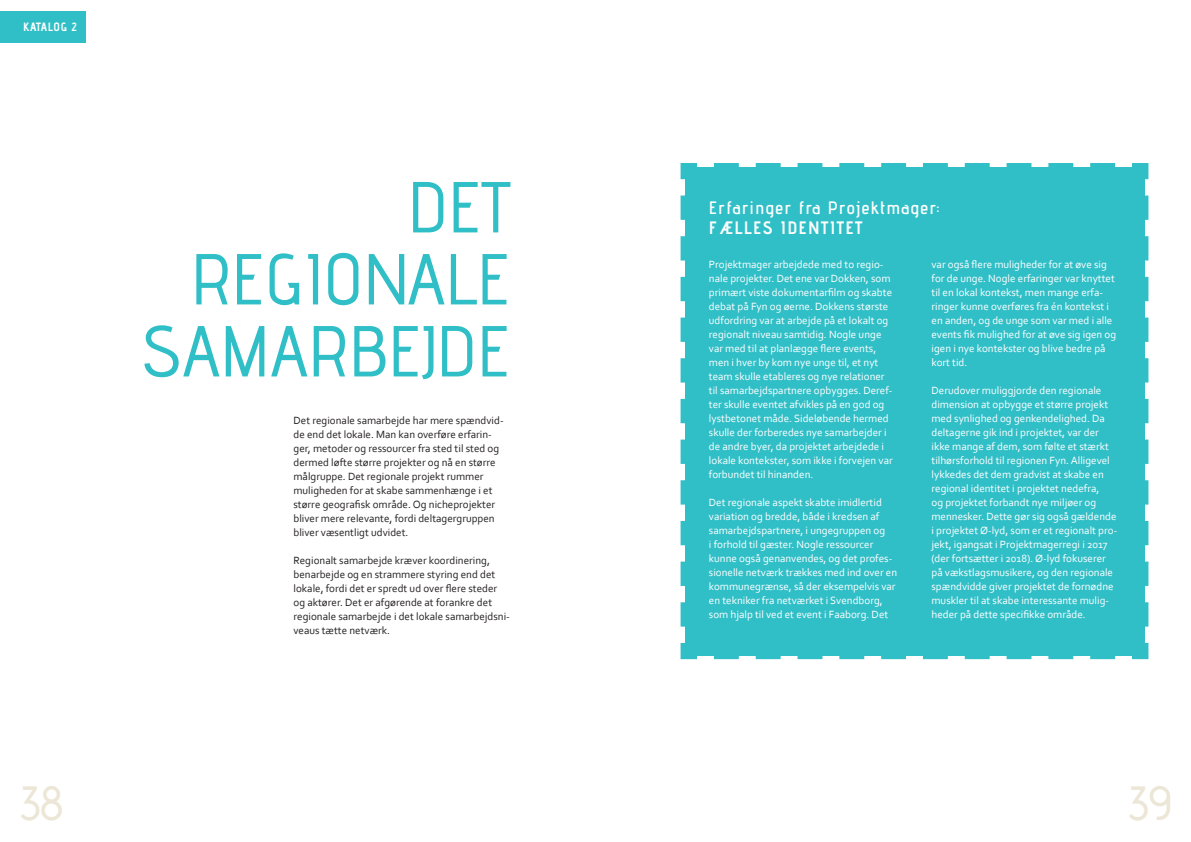
<style>
.page{position:relative;width:1191px;height:842px;background:#fff}
.page>*{position:absolute;margin:0;border:0;box-sizing:border-box;transform-origin:0 0}
.t1{font:500 72px/72px "Advent Pro";color:#31bfc7;text-align:right}
.t2{font:500 48px "Advent Pro";color:#ece6d6}
.t3{font:600 18px "Advent Pro";letter-spacing:.075em;color:#fff}
.t4{font:700 18px "Advent Pro";letter-spacing:.075em;color:#fff}
.t5{font:700 12px "Advent Pro";letter-spacing:.05em;color:#fff}
.t6{font:11px/14px "Corbel";color:#fff}
.t7{font:11px/14px "Corbel";color:#231f20}
</style>
<div class="page">
<div style="left:680px;top:163px;width:469px;height:497px;background:#31bfc7"></div>
<div style="left:0;top:11px;width:85px;height:32px;background:#31bfc7"></div>
<p class="t5" style="left:23px;top:20px;width:55px">KATALOG 2</p>
<h1 class="t1" style="left:142px;top:170px;width:370px">DET<br>REGIONALE<br>SAMARBEJDE</h1>
<p class="t7" style="left:293px;top:413px;width:212px">Det regionale samarbejde har mere spændvid&shy;de end det lokale. Man kan overføre erfarin&shy;ger, metoder og ressourcer fra sted til sted og dermed løfte større projekter og nå en større målgruppe. Det regionale projekt rummer muligheden for at skabe sammenhænge i et større geografisk område. Og nicheprojekter bliver mere relevante, fordi deltagergruppen bliver væsentligt udvidet.</p>
<p class="t7" style="left:293px;top:553px;width:218px">Regionalt samarbejde kræver koordinering, benarbejde og en strammere styring end det lokale, fordi det er spredt ud over flere steder og aktører. Det er afgørende at forankre det regionale samarbejde i det lokale samarbejdsni&shy;veaus tætte netværk.</p>
<h3 class="t3" style="left:709px;top:197px;width:231px">Erfaringer fra Projektmager:</h3>
<h3 class="t4" style="left:709px;top:217px;width:155px">FÆLLES IDENTITET</h3>
<p class="t6" style="left:709px;top:257px;width:185px">Projektmager arbejdede med to regio&shy;nale projekter. Det ene var Dokken, som primært viste dokumentarfilm og skabte debat på Fyn og øerne. Dokkens største udfordring var at arbejde på et lokalt og regionalt niveau samtidig. Nogle unge var med til at planlægge flere events, men i hver by kom nye unge til, et nyt team skulle etableres og nye relationer til samarbejdspartnere opbygges. Deref&shy;ter skulle eventet afvikles på en god og lystbetonet måde. Sideløbende hermed skulle der forberedes nye samarbejder i de andre byer, da projektet arbejdede i lokale kontekster, som ikke i forvejen var forbundet til hinanden.</p>
<p class="t6" style="left:709px;top:495px;width:190px">Det regionale aspekt skabte imidlertid variation og bredde, både i kredsen af samarbejdspartnere, i ungegruppen og<br>i forhold til gæster. Nogle ressourcer kunne også genanvendes, og det profes&shy;sionelle netværk trækkes med ind over en kommunegrænse, så der eksempelvis var en tekniker fra netværket i Svendborg, som hjalp til ved et event i Faaborg. Det</p>
<p class="t6" style="left:931px;top:257px;width:186px">var også flere muligheder for at øve sig for de unge. Nogle erfaringer var knyttet til en lokal kontekst, men mange erfa&shy;ringer kunne overføres fra én kontekst i en anden, og de unge som var med i alle events fik mulighed for at øve sig igen og igen i nye kontekster og blive bedre på kort tid.</p>
<p class="t6" style="left:931px;top:383px;width:187px">Derudover muliggjorde den regionale dimension at opbygge et større projekt med synlighed og genkendelighed. Da deltagerne gik ind i projektet, var der ikke mange af dem, som følte et stærkt tilhørsforhold til regionen Fyn. Alligevel lykkedes det dem gradvist at skabe en regional identitet i projektet nedefra,<br>og projektet forbandt nye miljøer og mennesker. Dette gør sig også gældende i projektet Ø-lyd, som er et regionalt pro&shy;jekt, igangsat i Projektmagerregi i 2017 (der fortsætter i 2018). Ø-lyd fokuserer på vækstlagsmusikere, og den regionale spændvidde giver projektet de fornødne muskler til at skabe interessante mulig&shy;heder på dette specifikke område.</p>
<h2 class="t2" style="left:20px;top:774px;width:45px">38</h2>
<h2 class="t2" style="left:1128px;top:774px;width:45px">39</h2>
</div>
